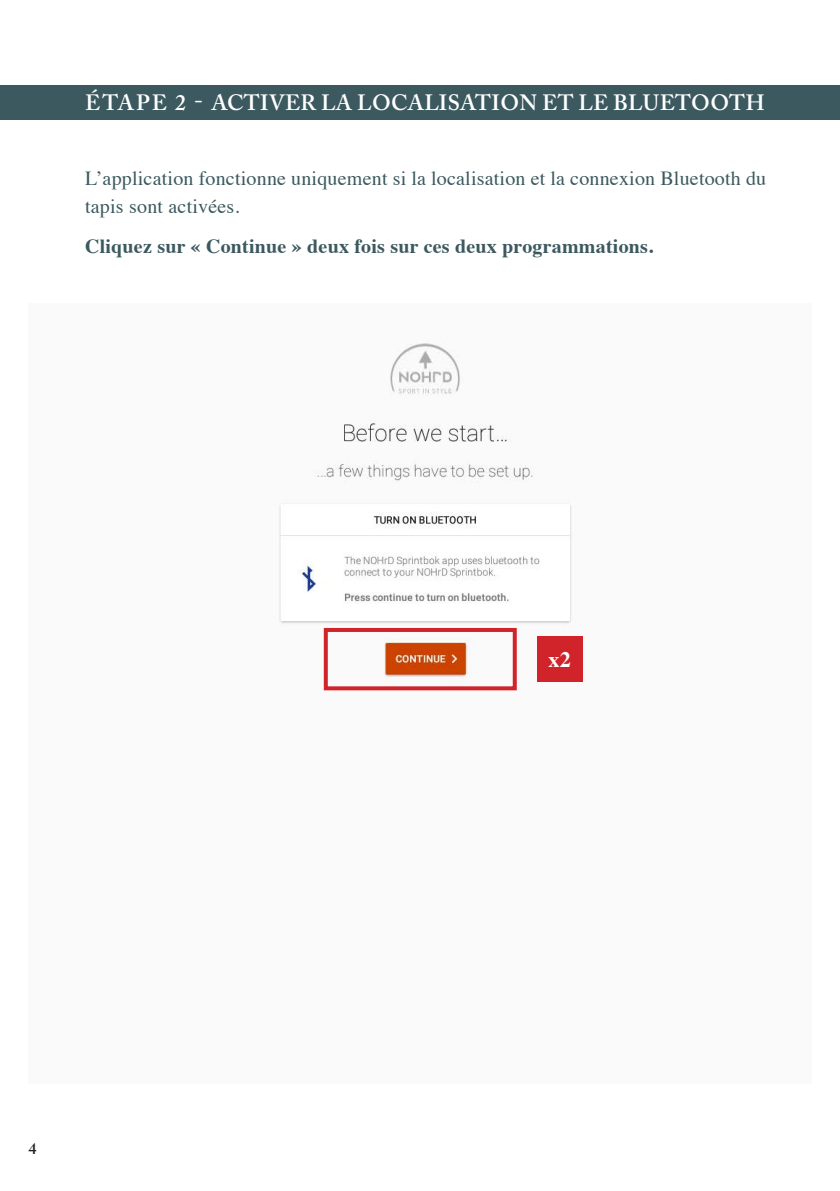
<style>
.page{position:relative;width:840px;height:1191px;background:#fff}
.page>*{position:absolute;margin:0;border:0;box-sizing:border-box;transform-origin:0 0}
.t1{font:600 22px "Adobe Caslon Pro";letter-spacing:.015em;color:#fff}
.t2{font:700 22px "Times";color:#fff}
.t3{font:20px/28px "Times";letter-spacing:.01em;color:#3c595f}
.t4{font:700 20px "Times";letter-spacing:.01em;color:#3c595f}
.t5{font:600 16px "Adobe Caslon Pro";color:#231f20}
</style>
<div class="page">
<div style="left:0;top:85px;width:839px;height:34px;background:#3c595f"></div>
<img style="left:279px;top:343px;width:304px;height:348px">
<div style="left:323px;top:628px;width:193px;height:62px;border:4px solid #d1232a"></div>
<div style="left:536px;top:636px;width:46px;height:46px;background:#d1232a"></div>
<p class="t1" style="left:85px;top:89px;width:680px">ÉTAPE 2 - ACTIVER LA LOCALISATION ET LE BLUETOOTH</p>
<p class="t3" style="left:85px;top:163px;width:682px">L’application fonctionne uniquement si la localisation et la connexion Bluetooth du tapis sont activées.</p>
<p class="t4" style="left:85px;top:227px;width:569px">Cliquez sur « Continue » deux fois sur ces deux programmations.</p>
<p class="t2" style="left:548px;top:638px;width:24px">x2</p>
<p class="t5" style="left:28px;top:1139px;width:9px">4</p>
</div>
